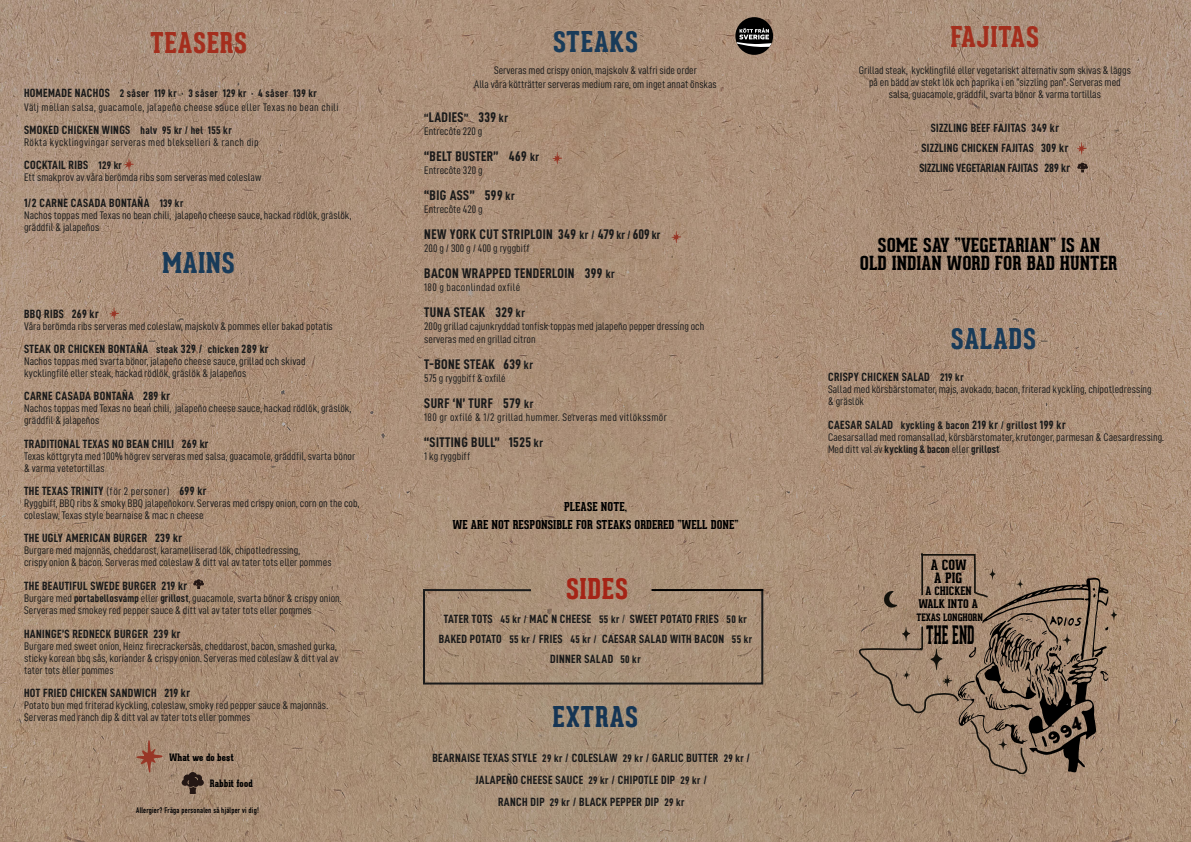
<style>
.page{position:relative;width:1191px;height:842px;background:#fff}
.page>*{position:absolute;margin:0;border:0;box-sizing:border-box;transform-origin:0 0}
.t1{font:800 28px "Geared Slab";letter-spacing:.02em;color:#193b59}
.t2{font:800 28px "Geared Slab";letter-spacing:.015em;color:#a42e1d}
.t3{font:800 28px "Geared Slab";letter-spacing:.02em;color:#153554}
.t4{font:800 28px "Geared Slab";letter-spacing:.015em;color:#a52416}
.t5{font:800 24.9px "Geared Slab";color:#000;scale:.61 1}
.t6{font:800 19px/18px "Geared Slab";color:#000;text-align:center}
.t7{font:14px "D DIN Condensed Bold";letter-spacing:.03em;color:#1a1a1a}
.t8{font:800 13.9px/13.1px "Geared Slab";color:#000}
.t9{font:12px/20px "D DIN Condensed Bold";letter-spacing:.03em;color:#1a1a1a;text-align:center}
.t10{font:800 12px/18px "Geared Slab";color:#000;text-align:center}
.t11{font:800 11.7px "Geared Slab";color:#000}
.t12{font:800 11.4px "Geared Slab";color:#000}
.t13{font:11px/12px "D DIN Condensed";letter-spacing:.005em;color:#1a1a1a}
.t14{font:11px "D DIN Condensed";letter-spacing:.03em;color:#1a1a1a}
.t15{font:11px "D DIN Condensed Bold";letter-spacing:.03em;color:#1a1a1a}
.t16{font:11px "D DIN Condensed";letter-spacing:.035em;color:#1a1a1a}
.t17{font:11px "D DIN Condensed Bold";letter-spacing:.005em;color:#1a1a1a}
.t18{font:800 10px "Geared Slab";letter-spacing:-.01em;color:#000}
.t19{font:700 8px "DIN Condensed";letter-spacing:.03em;color:#020203}
.s1{font-size:12px}
.s2{font-size:11px}
.s3{font-family:"D DIN Condensed";font-size:11px}
.s4{font-family:"D DIN Condensed Bold"}
.s5{font-family:"D DIN Condensed"}
</style>
<div class="page">
<img style="left:0;top:0;width:1191px;height:842px">
<svg style="left:422px;top:587px;width:342px;height:98px;background:#a38b74"></svg>
<svg style="left:109px;top:307px;width:10px;height:13px"></svg>
<svg style="left:124px;top:158px;width:10px;height:12px"></svg>
<svg style="left:552px;top:152px;width:10px;height:12px"></svg>
<svg style="left:671px;top:231px;width:10px;height:12px"></svg>
<hr style="left:651px;top:589px;width:112px;height:2px;background:#000">
<svg style="left:136px;top:740px;width:27px;height:32px"></svg>
<svg style="left:181px;top:772px;width:23px;height:22px"></svg>
<svg style="left:193px;top:579px;width:11px;height:10px"></svg>
<div style="left:735px;top:17px;width:38px;height:38px;background:#000;border-radius:50%"></div>
<svg style="left:736px;top:28px;width:35px;height:19px"></svg>
<svg style="left:1076px;top:142px;width:10px;height:13px"></svg>
<svg style="left:1077px;top:163px;width:11px;height:9px"></svg>
<svg style="left:859px;top:554px;width:258px;height:219px;background:#947c67"></svg>
<h1 class="t2" style="left:150px;top:27px;width:99px">TEASERS</h1>
<p class="t15" style="left:24px;top:87px;width:294px"><span class="s1">HOMEMADE NACHOS</span> 2 såser 119 kr · 3 såser 129 kr · 4 såser 139 kr</p>
<p class="t16" style="left:24px;top:101px;width:316px">Välj mellan salsa, guacamole, jalapeño cheese sauce eller Texas no bean chili</p>
<p class="t9" style="left:24px;top:120px;width:209px">SMOKED CHICKEN WINGS <span class="s2">halv 95 kr / hel 155 kr</span></p>
<p class="t14" style="left:24px;top:136px;width:236px">Rökta kycklingvingar serveras med blekselleri &amp; ranch dip</p>
<p class="t9" style="left:24px;top:155px;width:99px">COCKTAIL RIBS <span class="s2">129 kr</span></p>
<p class="t13" style="left:24px;top:171px;width:239px">Ett smakprov av våra berömda ribs som serveras med coleslaw</p>
<p class="t9" style="left:24px;top:193px;width:161px">1/2 CARNE CASADA BONTAÑA <span class="s2">139 kr</span></p>
<p class="t13" style="left:24px;top:209px;width:329px">Nachos toppas med Texas no bean chili, jalapeño cheese sauce, hackad rödlök, gräslök, gräddfil &amp; jalapeños</p>
<h1 class="t1" style="left:162px;top:246px;width:74px">MAINS</h1>
<p class="t9" style="left:24px;top:303px;width:76px">BBQ RIBS 269 kr</p>
<p class="t13" style="left:24px;top:320px;width:310px">Våra berömda ribs serveras med coleslaw, majskolv &amp; pommes eller bakad potatis</p>
<p class="t9" style="left:24px;top:339px;width:246px">STEAK OR CHICKEN BONTAÑA <span class="s2">steak</span> 329 / <span class="s2">chicken</span> 289 kr</p>
<p class="t13" style="left:24px;top:355px;width:283px">Nachos toppas med svarta bönor, jalapeño cheese sauce, grillad och skivad kycklingfilé eller steak, hackad rödlök, gräslök &amp; jalapeños</p>
<p class="t9" style="left:24px;top:386px;width:148px">CARNE CASADA BONTAÑA 289 kr</p>
<p class="t13" style="left:24px;top:402px;width:329px">Nachos toppas med Texas no bean chili, jalapeño cheese sauce, hackad rödlök, gräslök, gräddfil &amp; jalapeños</p>
<p class="t9" style="left:24px;top:433px;width:186px">TRADITIONAL TEXAS NO BEAN CHILI 269 kr</p>
<p class="t13" style="left:24px;top:450px;width:333px">Texas köttgryta med 100% högrev serveras med salsa, guacamole, gräddfil, svarta bönor &amp; varma vetetortillas</p>
<p class="t9" style="left:24px;top:480px;width:184px">THE TEXAS TRINITY <span class="s3">(för 2 personer)</span> 699 kr</p>
<p class="t13" style="left:24px;top:497px;width:337px">Ryggbiff, BBQ ribs &amp; smoky BBQ jalapeñokorv. Serveras med crispy onion, corn on the cob, coleslaw, Texas style bearnaise &amp; mac n cheese</p>
<p class="t9" style="left:24px;top:527px;width:160px">THE UGLY AMERICAN BURGER 239 kr</p>
<p class="t13" style="left:24px;top:544px;width:309px">Burgare med majonnäs, cheddarost, karamelliserad lök, chipotledressing,<br>crispy onion &amp; bacon. Serveras med coleslaw &amp; ditt val av tater tots eller pommes</p>
<p class="t9" style="left:24px;top:575px;width:165px">THE BEAUTIFUL SWEDE BURGER 219 kr</p>
<p class="t13" style="left:24px;top:592px;width:319px">Burgare med <span class="s4">portabellosvamp</span> eller <span class="s4">grillost</span>, guacamole, svarta bönor &amp; crispy onion.<br>Serveras med smokey red pepper sauce &amp; ditt val av tater tots eller pommes</p>
<p class="t9" style="left:24px;top:623px;width:158px">HANINGE’S REDNECK BURGER 239 kr</p>
<p class="t13" style="left:24px;top:640px;width:316px">Burgare med sweet onion, Heinz firecrackersås, cheddarost, bacon, smashed gurka, sticky korean bbq sås, koriander &amp; crispy onion. Serveras med coleslaw &amp; ditt val av tater tots eller pommes</p>
<p class="t9" style="left:24px;top:683px;width:168px">HOT FRIED CHICKEN SANDWICH 219 kr</p>
<p class="t13" style="left:24px;top:699px;width:305px">Potato bun med friterad kyckling, coleslaw, smoky red pepper sauce &amp; majonnäs.<br>Serveras med ranch dip &amp; ditt val av tater tots eller pommes</p>
<p class="t18" style="left:169px;top:752px;width:66px">What we do best</p>
<p class="t18" style="left:210px;top:778px;width:45px">Rabbit food</p>
<p class="t19" style="left:136px;top:805px;width:124px">Allergier? Fråga personalen så hjälper vi dig!</p>
<h1 class="t1" style="left:552px;top:26px;width:87px">STEAKS</h1>
<p class="t13" style="left:474px;top:63px;width:244px;line-height:14px;text-align:center">Serveras med crispy onion, majskolv &amp; valfri side order<br>Alla våra kötträtter serveras medium rare, om inget annat önskas</p>
<p class="t7" style="left:424px;top:110px;width:85px"><span class="s1">“</span>LADIES<span class="s1">”</span> 339 <span class="s1">kr</span></p>
<p class="t13" style="left:424px;top:125px;width:60px">Entrecôte 220 g</p>
<p class="t7" style="left:424px;top:149px;width:116px">“BELT BUSTER” 469 <span class="s1">kr</span></p>
<p class="t13" style="left:424px;top:164px;width:60px">Entrecôte 320 g</p>
<p class="t7" style="left:424px;top:188px;width:92px">“BIG ASS” 599 <span class="s1">kr</span></p>
<p class="t13" style="left:424px;top:203px;width:60px">Entrecôte 420 g</p>
<p class="t7" style="left:424px;top:227px;width:238px">NEW YORK CUT STRIPLOIN 349 <span class="s1">kr /</span> 479 <span class="s1">kr /</span> 609 <span class="s1">kr</span></p>
<p class="t13" style="left:424px;top:242px;width:107px">200 g / 300 g / 400 g ryggbiff</p>
<p class="t7" style="left:424px;top:266px;width:192px">BACON WRAPPED TENDERLOIN 399 <span class="s1">kr</span></p>
<p class="t14" style="left:424px;top:281px;width:97px">180 g baconlindad oxfilé</p>
<p class="t7" style="left:424px;top:305px;width:102px">TUNA STEAK 329 <span class="s1">kr</span></p>
<p class="t13" style="left:424px;top:320px;width:281px;line-height:13px">200g grillad cajunkryddad tonfisk toppas med jalapeño pepper dressing och serveras med en grillad citron</p>
<p class="t7" style="left:424px;top:357px;width:110px">T-BONE STEAK 639 <span class="s1">kr</span></p>
<p class="t13" style="left:424px;top:372px;width:83px">575 g ryggbiff &amp; oxfilé</p>
<p class="t7" style="left:424px;top:396px;width:111px">SURF ‘N’ TURF 579 <span class="s1">kr</span></p>
<p class="t14" style="left:424px;top:411px;width:244px">180 gr oxfilé &amp; 1/2 grillad hummer. Serveras med vitlökssmör</p>
<p class="t7" style="left:424px;top:435px;width:120px">“SITTING BULL” 1525 <span class="s1">kr</span></p>
<p class="t13" style="left:424px;top:450px;width:47px">1 kg ryggbiff</p>
<p class="t10" style="left:452px;top:497px;width:287px">PLEASE NOTE,<br>WE ARE NOT RESPONSIBLE FOR STEAKS ORDERED ”WELL DONE”</p>
<h1 class="t4" style="left:566px;top:572px;width:64px">SIDES</h1>
<p class="t9" style="left:439px;top:608px;width:315px">TATER TOTS <span class="s2">45 kr /</span> MAC N CHEESE <span class="s2">55 kr</span> <span class="s5">/</span> SWEET POTATO FRIES <span class="s2">50 kr<br></span>BAKED POTATO <span class="s2">55 kr</span> / FRIES <span class="s2">45 kr /</span> CAESAR SALAD WITH BACON <span class="s2">55 kr<br></span>DINNER SALAD <span class="s2">50 kr</span></p>
<h1 class="t3" style="left:552px;top:700px;width:87px">EXTRAS</h1>
<p class="t9" style="left:432px;top:747px;width:319px;line-height:22px">BEARNAISE TEXAS STYLE <span class="s2">29 kr</span> / COLESLAW <span class="s2">29 kr</span> / GARLIC BUTTER <span class="s2">29 kr</span> /<br>JALAPEÑO CHEESE SAUCE <span class="s2">29 kr</span> / CHIPOTLE DIP <span class="s2">29 kr</span> /<br>RANCH DIP <span class="s2">29 kr</span> / BLACK PEPPER DIP <span class="s2">29 kr</span></p>
<h1 class="t2" style="left:950px;top:20px;width:90px">FAJITAS</h1>
<p class="t13" style="left:859px;top:64px;width:273px;text-align:center">Grillad steak, kycklingfilé eller vegetariskt alternativ som skivas &amp; läggs på en bädd av stekt lök och paprika i en “sizzling pan”. Serveras med salsa, guacamole, gräddfil, svarta bönor &amp; varma tortillas</p>
<p class="t9" style="left:919px;top:118px;width:152px">SIZZLING BEEF FAJITAS 349 kr<br>SIZZLING CHICKEN FAJITAS 309 kr<br>SIZZLING VEGETARIAN FAJITAS 289 kr</p>
<h3 class="t6" style="left:860px;top:237px;width:259px">SOME SAY ”VEGETARIAN” IS AN<br>OLD INDIAN WORD FOR BAD HUNTER</h3>
<h1 class="t1" style="left:950px;top:323px;width:87px">SALADS</h1>
<p class="t9" style="left:828px;top:367px;width:137px">CRISPY CHICKEN SALAD <span class="s2">219 kr</span></p>
<p class="t13" style="left:828px;top:383px;width:325px">Sallad med körsbärstomater, majs, avokado, bacon, friterad kyckling, chipotledressing &amp; gräslök</p>
<p class="t15" style="left:828px;top:419px;width:239px"><span class="s1">CAESAR SALAD</span> kyckling &amp; bacon <span class="s1">219 kr</span> / grillost <span class="s1">199 kr</span></p>
<p class="t13" style="left:828px;top:431px;width:337px">Caesarsallad med romansallad, körsbärstomater, krutonger, parmesan &amp; Caesardressing.</p>
<p class="t17" style="left:828px;top:443px;width:173px"><span class="s5">Med ditt val av</span> kyckling &amp; bacon <span class="s5">eller</span> grillost</p>
<p class="t8" style="left:931px;top:559px;width:37px">A COW<br>A PIG</p>
<p class="t12" style="left:925px;top:584px;width:48px">A CHICKEN</p>
<p class="t11" style="left:918px;top:597px;width:61px">WALK INTO A</p>
<p class="t18" style="left:916px;top:611px;width:68px">TEXAS LONGHORN</p>
<h2 class="t5" style="left:926px;top:620px;width:81px">THE END</h2>
</div>
